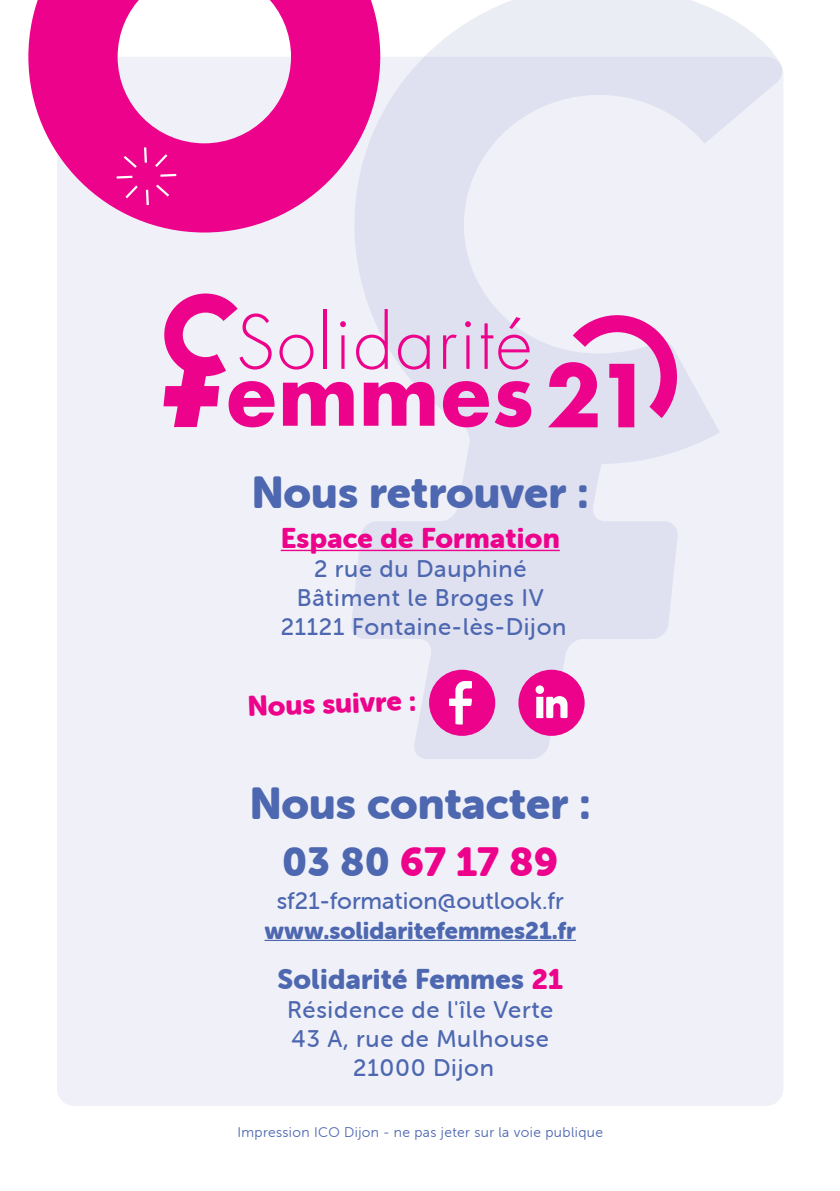
<style>
.page{position:relative;width:840px;height:1191px;background:#fff}
.page>*{position:absolute;margin:0;border:0;box-sizing:border-box;transform-origin:0 0}
.t1{font:44px "Museo Sans Rounded 900";color:#4d67b0}
.t2{font:40px "Museo Sans Rounded 900";color:#ed028c}
.t3{font:28px "Museo Sans Rounded 900";letter-spacing:.01em;color:#ed028c}
.t4{font:28px "Museo Sans Rounded 900";letter-spacing:.01em;color:#4d67b0}
.t5{font:24px/28.8px "Museo Sans Rounded 500";letter-spacing:.03em;color:#4d67b0;text-align:center}
.t6{font:24px "Museo Sans Rounded 500";color:#4d67b0}
.t7{font:24px "Museo Sans Rounded 900";color:#4d67b0}
.t8{font:14px "Museo Sans Rounded 300";letter-spacing:.03em;color:#4d67b0}
.s1{color:#4d67b0}
.s2{color:#ed028c}
</style>
<div class="page">
<div style="left:57px;top:57px;width:726px;height:1049px;background:#f0f1f8;border-radius:17px"></div>
<svg style="left:350px;top:0;width:433px;height:759px"></svg>
<hr style="left:280px;top:550px;width:279px;height:1px;background:#ed028c">
<hr style="left:264px;top:939px;width:311px;height:2px;background:#4d67b0">
<svg style="left:442px;top:381px;width:46px;height:46px;background:#e94cad"></svg>
<svg style="left:494px;top:381px;width:37px;height:46px;background:#e751af"></svg>
<svg style="left:163px;top:293px;width:271px;height:134px"></svg>
<svg style="left:443px;top:335px;width:13px;height:34px"></svg>
<svg style="left:465px;top:321px;width:5px;height:6px"></svg>
<hr style="left:466px;top:335px;width:3px;height:34px;background:#ed028c">
<svg style="left:480px;top:317px;width:49px;height:52px;background:#e3b1da"></svg>
<svg style="left:547px;top:308px;width:136px;height:119px"></svg>
<svg style="left:28px;top:0;width:352px;height:232px;fill:#ed028c"></svg>
<svg style="left:146px;top:190px;width:3px;height:15px"></svg>
<svg style="left:156px;top:185px;width:13px;height:11px"></svg>
<svg style="left:160px;top:174px;width:16px;height:3px"></svg>
<svg style="left:155px;top:154px;width:12px;height:13px"></svg>
<svg style="left:144px;top:147px;width:3px;height:16px"></svg>
<svg style="left:124px;top:156px;width:13px;height:12px"></svg>
<svg style="left:116px;top:176px;width:16px;height:3px"></svg>
<svg style="left:125px;top:185px;width:13px;height:13px"></svg>
<div style="left:518px;top:669px;width:66px;height:67px;background:#ed028c;border-radius:33px"></div>
<div style="left:535px;top:685px;width:8px;height:9px;background:#fff;border-radius:50%"></div>
<div style="left:536px;top:697px;width:7px;height:21px;background:#fff"></div>
<svg style="left:546px;top:696px;width:21px;height:22px"></svg>
<div style="left:429px;top:669px;width:66px;height:67px;background:#ed028c;border-radius:33px"></div>
<svg style="left:449px;top:681px;width:23px;height:43px"></svg>
<h1 class="t1" style="left:251px;top:467px;width:338px">Nous retrouver :</h1>
<p class="t3" style="left:280px;top:522px;width:280px">Espace de Formation</p>
<p class="t5" style="left:280px;top:554px;width:287px">2 rue du Dauphiné<br>Bâtiment le Broges IV<br>21121 Fontaine-lès-Dijon</p>
<p class="t3" style="left:247px;top:690px;width:170px;rotate:-2deg">Nous suivre :</p>
<h1 class="t1" style="left:249px;top:778px;width:343px">Nous contacter :</h1>
<h2 class="t2" style="left:282px;top:839px;width:277px"><span class="s1">03 80</span> 67 17 89</h2>
<p class="t6" style="left:276px;top:887px;width:288px">sf21-formation@outlook.fr</p>
<p class="t7" style="left:264px;top:916px;width:313px">www.solidaritefemmes21.fr</p>
<p class="t4" style="left:277px;top:963px;width:287px">Solidarité Femmes <span class="s2">21</span></p>
<p class="t5" style="left:287px;top:995px;width:267px">Résidence de l'île Verte<br>43 A, rue de Mulhouse<br>21000 Dijon</p>
<p class="t8" style="left:237px;top:1124px;width:367px">Impression ICO Dijon - ne pas jeter sur la voie publique</p>
</div>
